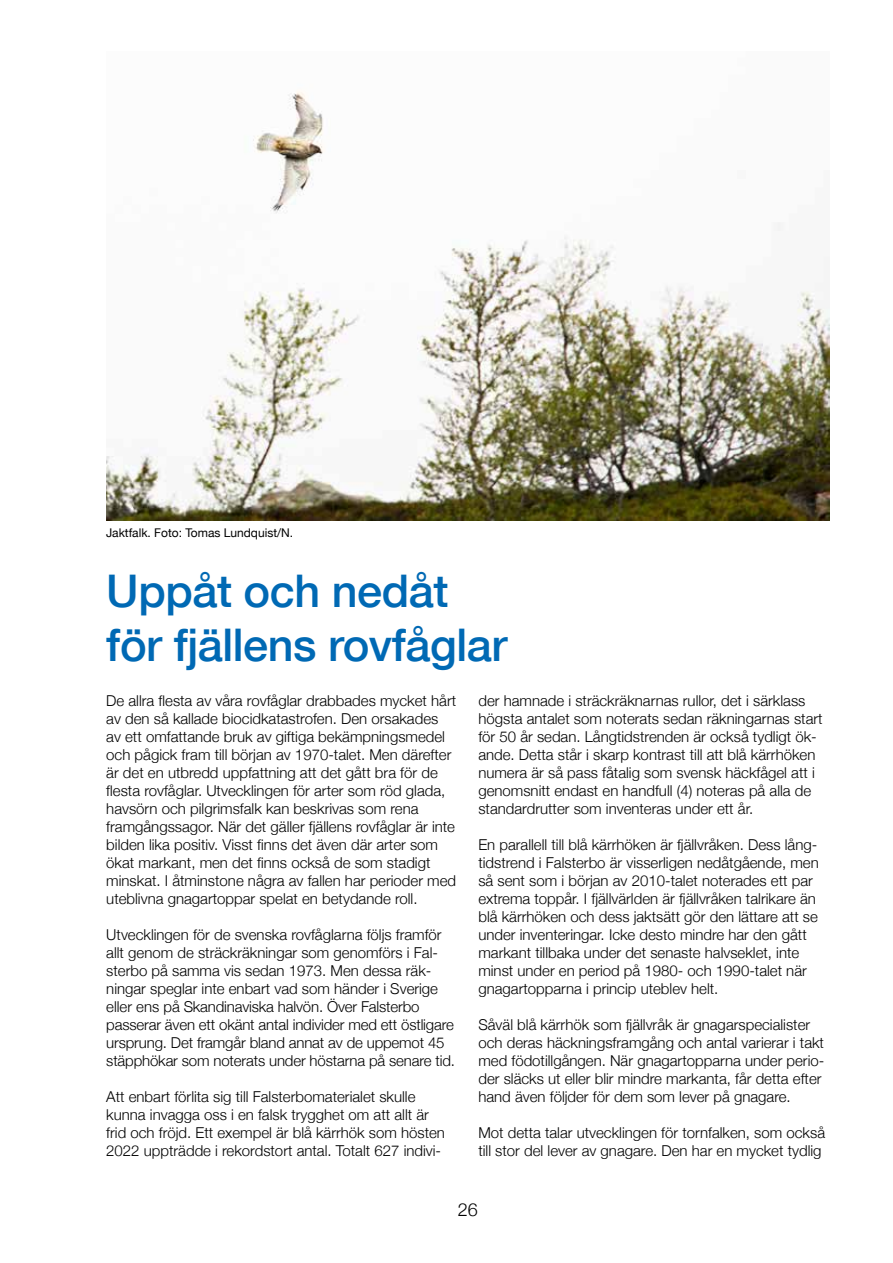
<style>
.page{position:relative;width:893px;height:1263px;background:#fff}
.page>*{position:absolute;margin:0;border:0;box-sizing:border-box;transform-origin:0 0}
.t1{font:500 45px/54px "Helvetica Neue";letter-spacing:-.01em;color:#0069b4}
.t2{font:300 18px "Helvetica Neue";color:#000}
.t3{font:300 15px/18px "Helvetica Neue";color:#000}
.t4{font:12px "Helvetica Neue";color:#000}
</style>
<div class="page">
<img style="left:106px;top:91px;width:723px;height:429px">
<p class="t4" style="left:106px;top:524px;width:189px">Jaktfalk. Foto: Tomas Lundquist/N.</p>
<h1 class="t1" style="left:106px;top:563px;width:402px">Uppåt och nedåt för fjällens rovfåglar</h1>
<p class="t3" style="left:106px;top:691px;width:351px">De allra flesta av våra rovfåglar drabbades mycket hårt av den så kallade biocidkatastrofen. Den orsakades av ett omfattande bruk av giftiga bekämpningsmedel och pågick fram till början av 1970-talet. Men därefter är det en utbredd uppfattning att det gått bra för de flesta rovfåglar. Utvecklingen för arter som röd glada, havsörn och pilgrimsfalk kan beskrivas som rena framgångssagor. När det gäller fjällens rovfåglar är inte bilden lika positiv. Visst finns det även där arter som ökat markant, men det finns också de som stadigt minskat. I åtminstone några av fallen har perioder med uteblivna gnagartoppar spelat en betydande roll.</p>
<p class="t3" style="left:106px;top:925px;width:350px">Utvecklingen för de svenska rovfåglarna följs framför allt genom de sträckräkningar som genomförs i Fal&shy;sterbo på samma vis sedan 1973. Men dessa räk&shy;ningar speglar inte enbart vad som händer i Sverige eller ens på Skandinaviska halvön. Över Falsterbo passerar även ett okänt antal individer med ett östligare ursprung. Det framgår bland annat av de uppemot 45 stäpphökar som noterats under höstarna på senare tid.</p>
<p class="t3" style="left:106px;top:1087px;width:340px">Att enbart förlita sig till Falsterbomaterialet skulle kunna invagga oss i en falsk trygghet om att allt är frid och fröjd. Ett exempel är blå kärrhök som hösten 2022 uppträdde i rekordstort antal. Totalt 627 indivi-</p>
<p class="t3" style="left:478px;top:691px;width:346px">der hamnade i sträckräknarnas rullor, det i särklass högsta antalet som noterats sedan räkningarnas start för 50 år sedan. Långtidstrenden är också tydligt ök&shy;ande. Detta står i skarp kontrast till att blå kärrhöken numera är så pass fåtalig som svensk häckfågel att i genomsnitt endast en handfull (4) noteras på alla de standardrutter som inventeras under ett år.</p>
<p class="t3" style="left:478px;top:835px;width:342px">En parallell till blå kärrhöken är fjällvråken. Dess lång&shy;tidstrend i Falsterbo är visserligen nedåtgående, men så sent som i början av 2010-talet noterades ett par extrema toppår. I fjällvärlden är fjällvråken talrikare än blå kärrhöken och dess jaktsätt gör den lättare att se under inventeringar. Icke desto mindre har den gått markant tillbaka under det senaste halvseklet, inte minst under en period på 1980- och 1990-talet när gnagartopparna i princip uteblev helt.</p>
<p class="t3" style="left:478px;top:1015px;width:347px">Såväl blå kärrhök som fjällvråk är gnagarspecialister och deras häckningsframgång och antal varierar i takt med födotillgången. När gnagartopparna under perio&shy;der släcks ut eller blir mindre markanta, får detta efter hand även följder för dem som lever på gnagare.</p>
<p class="t3" style="left:478px;top:1123px;width:348px">Mot detta talar utvecklingen för tornfalken, som också till stor del lever av gnagare. Den har en mycket tydlig</p>
<p class="t2" style="left:458px;top:1199px;width:22px">26</p>
</div>
